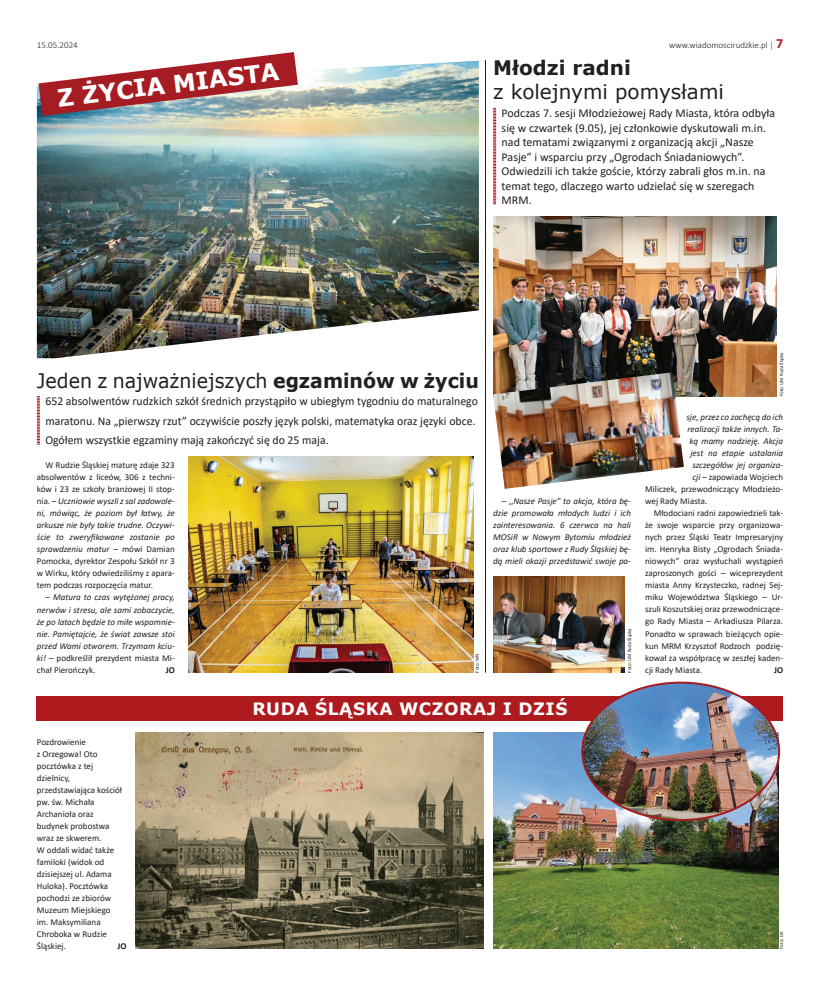
<style>
.page{position:relative;width:820px;height:993px;background:#fff}
.page>*{position:absolute;margin:0;border:0;box-sizing:border-box;transform-origin:0 0}
.t1{font:700 24px "Verdana";color:#fff}
.t2{font:20px "Verdana";color:#231f20;scale:.95 1}
.t3{font:20px/24px "Verdana";color:#231f20}
.t4{font:700 17px "Verdana";letter-spacing:.035em;color:#fff}
.t5{font:12px/14.5px "Calibri";color:#231f20}
.t6{font:9px/12px "Calibri";color:#231f20;text-align:justify}
.t7{font:italic 9px/12px "Calibri";color:#231f20;text-align:justify}
.t8{font:300 9px "Calibri";color:#231f20}
.t9{font:700 9px "Calibri";color:#231f20}
.t10{font:5px "Calibri";color:#231f20}
.s1{font-weight:700;font-size:14px;color:#ae1a1e}
.s2{font-weight:700}
.s3{font-style:italic}
.s4{font-style:normal}
</style>
<div class="page">
<img style="left:189px;top:456px;width:285px;height:216px">
<svg style="left:37px;top:396px;width:3px;height:48px"></svg>
<svg style="left:493px;top:108px;width:3px;height:96px"></svg>
<img style="left:493px;top:216px;width:283px;height:180px">
<img style="left:37px;top:61px;width:441px;height:297px">
<svg style="left:39px;top:52px;width:259px;height:64px"></svg>
<div style="left:37px;top:696px;width:745px;height:24px;background:#ae1a1e"></div>
<img style="left:135px;top:732px;width:348px;height:216px">
<img style="left:493px;top:732px;width:285px;height:216px">
<img style="left:582px;top:684px;width:196px;height:135px">
<img style="left:493px;top:576px;width:131px;height:96px">
<img style="left:493px;top:372px;width:190px;height:116px">
<hr style="left:485px;top:60px;width:1px;height:612px;background:#231f20">
<p class="t8" style="left:37px;top:39px;width:42px">15.05.2024</p>
<p class="t8" style="left:669px;top:39px;width:115px">www.wiadomoscirudzkie.pl | <span class="s1">7</span></p>
<p class="t1" style="left:55px;top:81px;width:224px;rotate:-7deg">Z ŻYCIA MIASTA</p>
<p class="t3" style="left:493px;top:56px;width:232px"><span class="s2">Młodzi radni<br></span>z kolejnymi pomysłami</p>
<p class="t5" style="left:501px;top:105px;width:275px">Podczas 7. sesji Młodzieżowej Rady Miasta, która odbyła się w czwartek (9.05), jej członkowie dyskutowali m.in. nad tematami związanymi z organizacją akcji „Nasze Pasje” i wsparciu przy „Ogrodach Śniadaniowych”.<br>Odwiedzili ich także goście, którzy zabrali głos m.in. na temat tego, dlaczego warto udzielać się w szeregach MRM.</p>
<p class="t2" style="left:37px;top:366px;width:466px">Jeden z najważniejszych <span class="s2">egzaminów w życiu</span></p>
<p class="t5" style="left:45px;top:391px;width:434px;line-height:19.5px">652 absolwentów rudzkich szkół średnich przystąpiło w ubiegłym tygodniu do maturalnego maratonu. Na „pierwszy rzut” oczywiście poszły język polski, matematyka oraz języki obce.<br>Ogółem wszystkie egzaminy mają zakończyć się do 25 maja.</p>
<p class="t6" style="left:37px;top:459px;width:139px;text-indent:9px">W Rudzie Śląskiej maturę zdaje 323 absolwentów z liceów, 306 z techni&shy;ków i 23 ze szkoły branżowej II stop&shy;nia. <span class="s3">– Uczniowie wyszli z sal zadowole&shy;ni, mówiąc, że poziom był łatwy, że arkusze nie były takie trudne. Oczywi&shy;ście to zweryfikowane zostanie po sprawdzeniu matur –</span> mówi Damian Pomocka, dyrektor Zespołu Szkół nr 3 w Wirku, który odwiedziliśmy z apara&shy;tem podczas rozpoczęcia matur.</p>
<p class="t7" style="left:37px;top:591px;width:139px;text-indent:9px"><span class="s4">–</span> Matura to czas wytężonej pracy, nerwów i stresu, ale sami zobaczycie, że po latach będzie to miłe wspomnie&shy;nie. Pamiętajcie, że świat zawsze stoi przed Wami otworem. Trzymam kciu&shy;ki! <span class="s4">– podkreślił prezydent miasta Mi&shy;chał Pierończyk.</span></p>
<p class="t9" style="left:166px;top:663px;width:11px">JO</p>
<p class="t10" style="left:473px;top:672px;width:21px;rotate:-90deg">Foto: WN</p>
<p class="t7" style="left:493px;top:495px;width:139px;text-indent:9px"><span class="s4">– ,,</span>Nasze Pasje” to akcja, która bę&shy;dzie promowała młodych ludzi i ich zainteresowania. 6 czerwca na hali MOSiR w Nowym Bytomiu młodzież oraz klub sportowe z Rudy Śląskiej bę&shy;dą mieli okazji przedstawić swoje pa-</p>
<p class="t10" style="left:625px;top:672px;width:46px;rotate:-90deg">Foto: UM Ruda Śląska</p>
<p class="t10" style="left:777px;top:396px;width:46px;rotate:-90deg">Foto: UM Ruda Śląska</p>
<p class="t7" style="left:686px;top:411px;width:98px">sje, przez co zachęcą do ich</p>
<p class="t7" style="left:687px;top:423px;width:97px">realizacji także innych. Ta-</p>
<p class="t7" style="left:689px;top:435px;width:95px">ką mamy nadzieję. Akcja</p>
<p class="t7" style="left:690px;top:447px;width:94px">jest na etapie ustalania</p>
<p class="t7" style="left:692px;top:459px;width:92px">szczegółów jej organiza-</p>
<p class="t6" style="left:692px;top:471px;width:92px"><span class="s3">cji</span> – zapowiada Wojciech</p>
<p class="t6" style="left:645px;top:483px;width:139px">Miliczek, przewodniczący Młodzieżo-</p>
<p class="t6" style="left:645px;top:495px;width:64px">wej Rady Miasta.</p>
<p class="t6" style="left:653px;top:507px;width:131px">Młodociani radni zapowiedzieli tak-</p>
<p class="t6" style="left:645px;top:519px;width:139px">że swoje wsparcie przy organizowa-</p>
<p class="t6" style="left:645px;top:531px;width:139px">nych przez Śląski Teatr Impresaryjny</p>
<p class="t6" style="left:645px;top:543px;width:139px">im. Henryka Bisty „Ogrodach Śniada-</p>
<p class="t6" style="left:645px;top:555px;width:139px">niowych” oraz wysłuchali wystąpień</p>
<p class="t6" style="left:645px;top:567px;width:139px">zaproszonych gości – wiceprezydent</p>
<p class="t6" style="left:645px;top:579px;width:139px">miasta Anny Krzysteczko, radnej Sej-</p>
<p class="t6" style="left:645px;top:591px;width:139px">miku Województwa Śląskiego – Ur-</p>
<p class="t6" style="left:645px;top:603px;width:139px">szuli Koszutskiej oraz przewodniczące-</p>
<p class="t6" style="left:645px;top:615px;width:139px">go Rady Miasta – Arkadiusza Pilarza.</p>
<p class="t6" style="left:645px;top:627px;width:139px">Ponadto w sprawach bieżących opie-</p>
<p class="t6" style="left:645px;top:639px;width:139px">kun MRM Krzysztof Rodzoch podzię-</p>
<p class="t6" style="left:645px;top:651px;width:139px">kował za współpracę w zeszłej kaden-</p>
<p class="t6" style="left:645px;top:663px;width:59px">cji Rady Miasta.</p>
<p class="t9" style="left:773px;top:663px;width:11px">JO</p>
<p class="t4" style="left:252px;top:696px;width:293px">Ruda Śląska wczoraj i dziś</p>
<p class="t6" style="left:37px;top:735px;width:87px;text-align:left">Pozdrowienie<br>z Orzegowa! Oto pocztówka z tej dzielnicy, przedstawiająca kościół pw. św. Michała<br>Archanioła oraz budynek probostwa wraz ze skwerem.<br>W oddali widać także familoki (widok od dzisiejszej ul. Adama<br>Huloka). Pocztówka pochodzi ze zbiorów<br>Muzeum Miejskiego im. Maksymiliana<br>Chroboka w Rudzie<br>Śląskiej.</p>
<p class="t9" style="left:117px;top:939px;width:11px">JO</p>
<p class="t10" style="left:777px;top:948px;width:19px;rotate:-90deg">Foto: DK</p>
</div>
